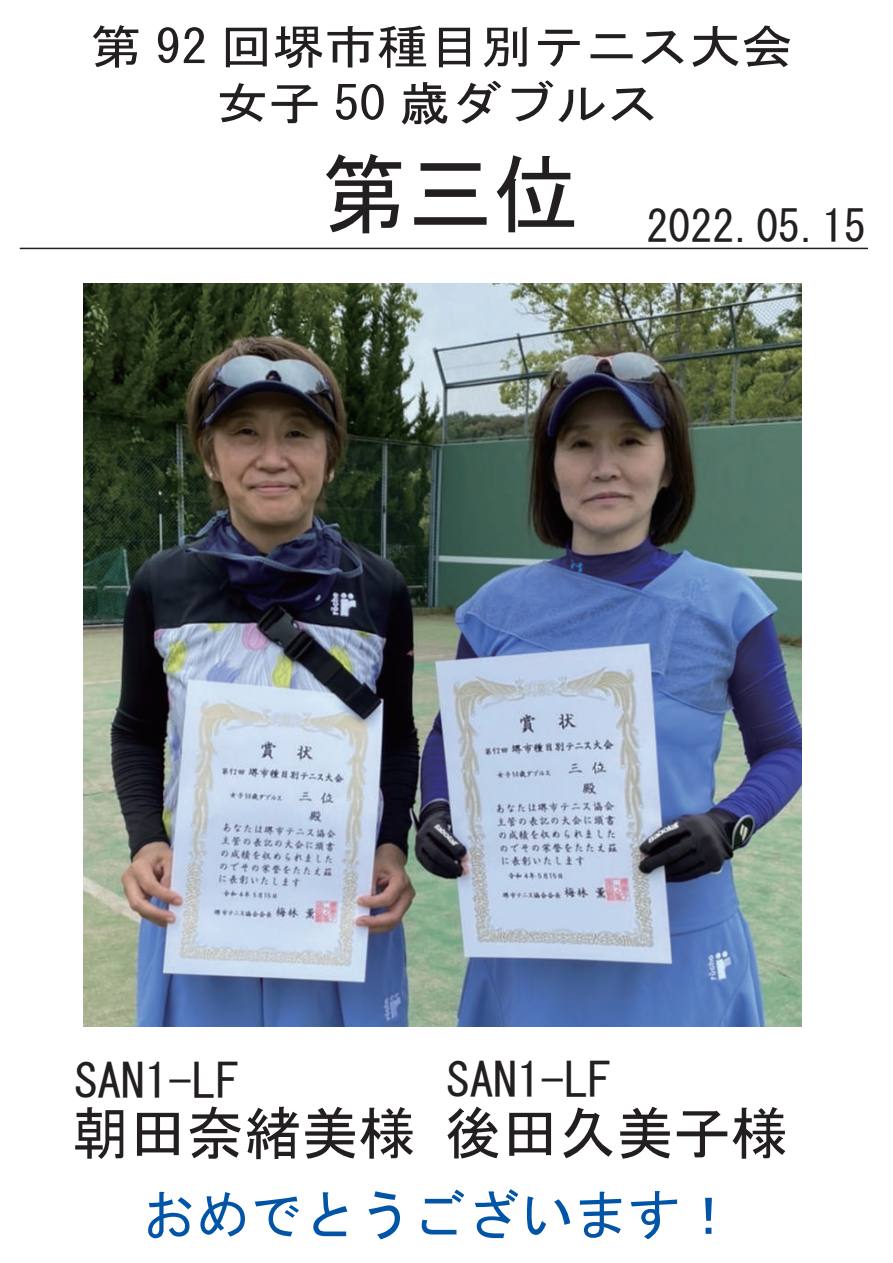
<style>
.page{position:relative;width:893px;height:1263px;background:#fff}
.page>*{position:absolute;margin:0;border:0;box-sizing:border-box;transform-origin:0 0}
.t1{font:88.05px "MS Gothic";color:#231f20}
.t2{font:57.3px "MS Gothic";color:#231f20}
.t3{font:54px "MS Gothic";color:#0154a6}
.t4{font:47.25px "MS Gothic";color:#231f20}
.t5{font:47.1px/56.8px "MS Gothic";color:#231f20;text-align:center;scale:1.11 1}
.t6{font:43.8px "MS Gothic";color:#231f20}
.s1{font-size:57.15px}
</style>
<div class="page">
<hr style="left:20px;top:248px;width:848px;height:1px;background:#231f20">
<img style="left:83px;top:283px;width:719px;height:743px">
<p class="t5" style="left:90px;top:18px;width:635px">第 92 回堺市種目別テニス大会女子 50 歳ダブルス</p>
<h1 class="t1" style="left:322px;top:150px;width:259px">第三位</h1>
<p class="t6" style="left:647px;top:205px;width:221px">2022.05.15</p>
<p class="t4" style="left:74px;top:1057px;width:167px">SAN1-LF</p>
<p class="t4" style="left:446px;top:1057px;width:167px">SAN1-LF</p>
<p class="t2" style="left:72px;top:1104px;width:717px">朝田奈緒美<span class="s1">様</span> 後田久美子様</p>
<p class="t3" style="left:142px;top:1188px;width:595px">おめでとうございます！</p>
</div>
